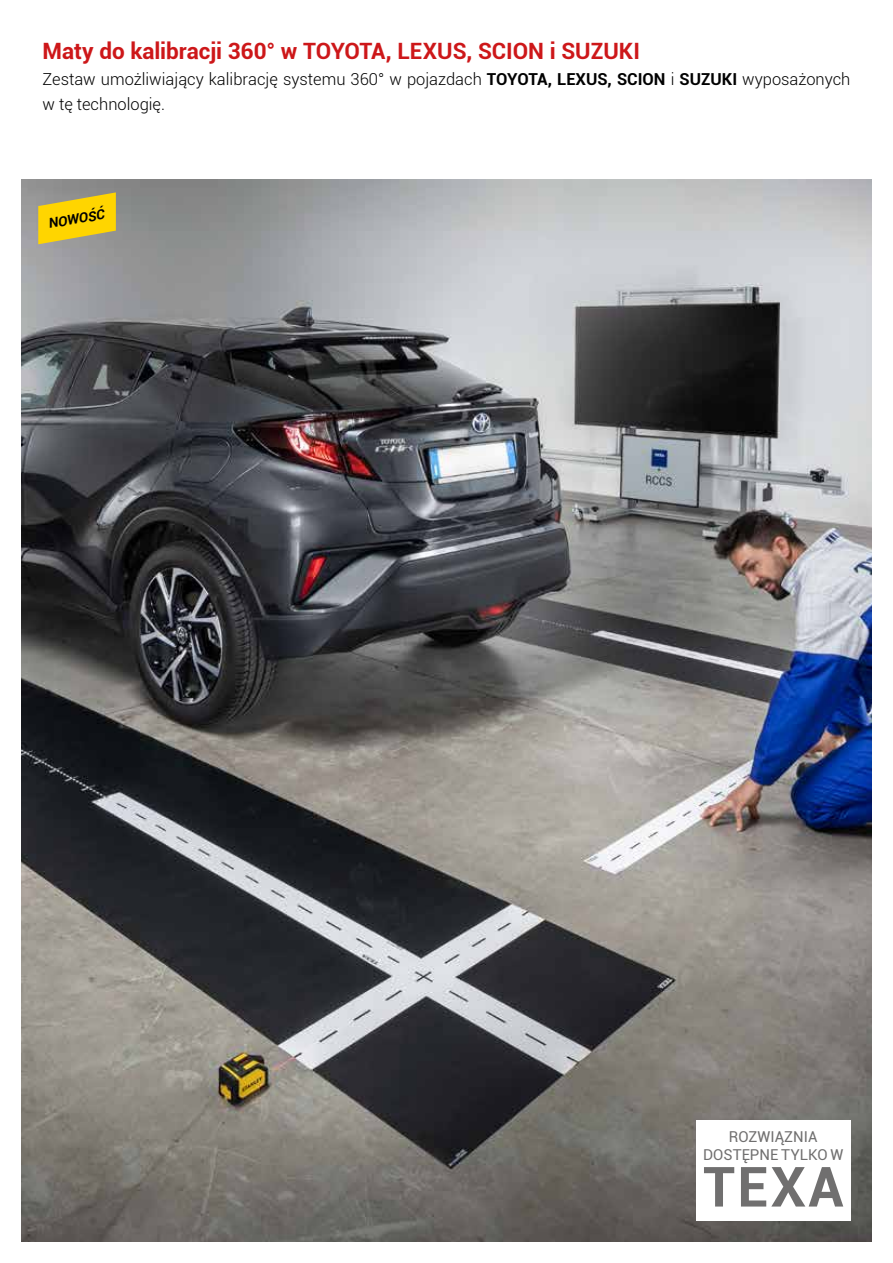
<style>
.page{position:relative;width:893px;height:1263px;background:#fff}
.page>*{position:absolute;margin:0;border:0;box-sizing:border-box;transform-origin:0 0}
.t1{font:700 55.5px "Roboto";color:#706f6f}
.t2{font:700 22.5px "Roboto";color:#cd1719}
.t3{font:300 16.5px/25.5px "Roboto";color:#000}
.t4{font:15px/18px "Roboto";color:#706f6f;text-align:center}
.t5{font:italic 700 13.5px "Roboto";color:#000}
.s1{font-weight:700}
</style>
<div class="page">
<img style="left:21px;top:180px;width:851px;height:1062px">
<div style="left:696px;top:1120px;width:154px;height:100px;background:#fff"></div>
<svg style="left:38px;top:192px;width:78px;height:52px;background:#e2c327"></svg>
<h2 class="t2" style="left:43px;top:36px;width:599px">Maty do kalibracji 360° w TOYOTA, LEXUS, SCION i SUZUKI</h2>
<p class="t3" style="left:43px;top:66px;width:809px">Zestaw umożliwiający kalibrację systemu 360° w pojazdach <span class="s1">TOYOTA, LEXUS, SCION</span> i <span class="s1">SUZUKI</span> wyposażonych w tę technologię.</p>
<p class="t5" style="left:47px;top:214px;width:58px;rotate:-10deg">NOWOŚĆ</p>
<p class="t4" style="left:703px;top:1127px;width:142px">ROZWIĄZNIA<br>DOSTĘPNE TYLKO W</p>
<h1 class="t1" style="left:703px;top:1148px;width:142px">TEXA</h1>
</div>
